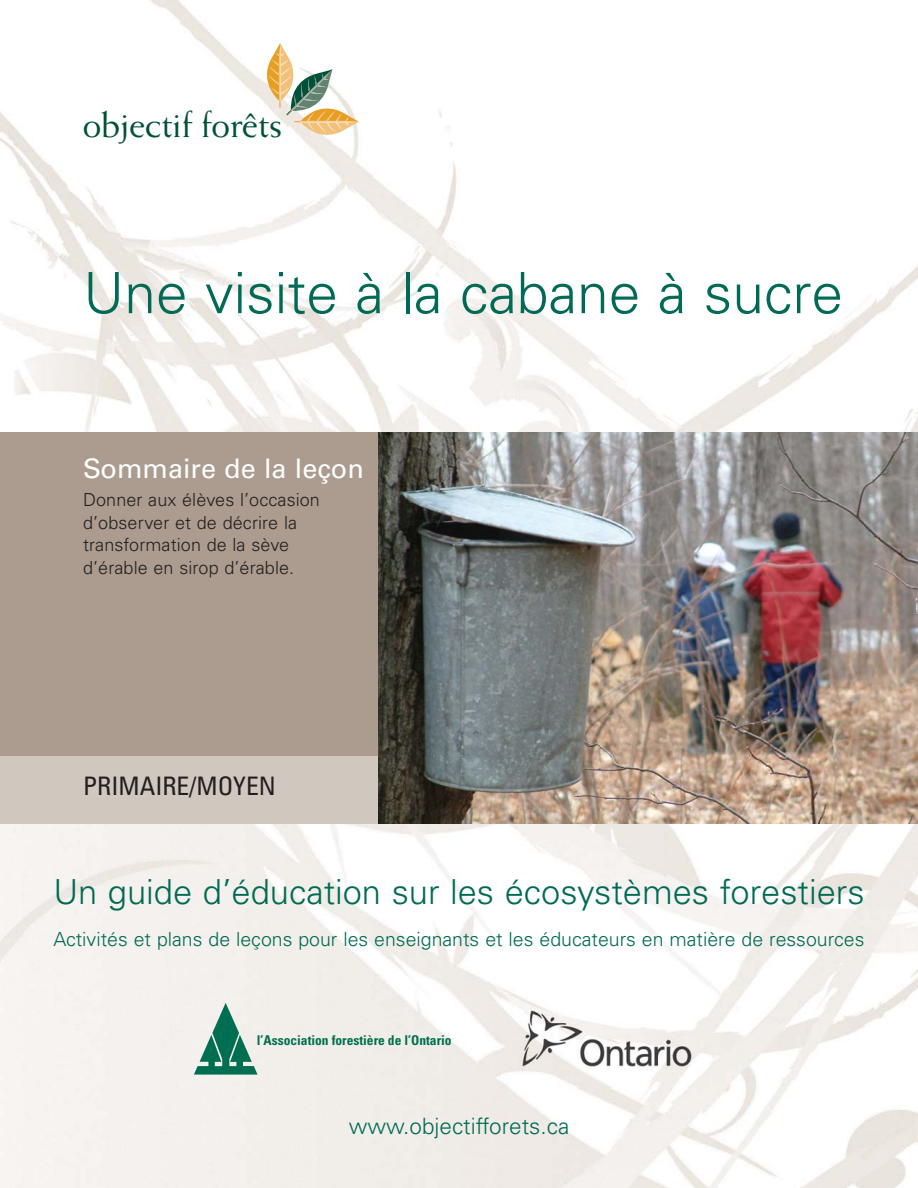
<style>
.page{position:relative;width:918px;height:1188px;background:#fff}
.page>*{position:absolute;margin:0;border:0;box-sizing:border-box;transform-origin:0 0}
.t1{font:300 57px "Univers";color:#006a55}
.t2{font:37.2px "Weiss";letter-spacing:-.015em;color:#005137}
.t3{font:300 34.5px "Univers";color:#006a55}
.t4{font:27px "Univers";color:#fff}
.t5{font:condensed 25.5px "Univers";color:#231f20}
.t6{font:300 22.5px "Univers";color:#006a55}
.t7{font:300 19.5px "Univers";color:#006a55}
.t8{font:300 18px/22.5px "Univers";letter-spacing:.005em;color:#231f20}
.t9{font:700 condensed 13.5px "Univers";color:#006f51}
</style>
<div class="page">
<img style="left:0;top:0;width:918px;height:1188px">
<img style="left:378px;top:432px;width:540px;height:392px">
<div style="left:0;top:432px;width:378px;height:392px;background:#ab9c8f"></div>
<div style="left:0;top:756px;width:378px;height:68px;background:#d0c7be"></div>
<svg style="left:263px;top:43px;width:96px;height:96px"></svg>
<img style="left:501px;top:990px;width:211px;height:98px">
<svg style="left:194px;top:1003px;width:64px;height:72px"></svg>
<h2 class="t2" style="left:82px;top:110px;width:201px">objectif forêts</h2>
<h1 class="t1" style="left:83px;top:272px;width:761px">Une visite à la cabane à sucre</h1>
<h3 class="t4" style="left:83px;top:459px;width:282px">Sommaire de la leçon</h3>
<p class="t8" style="left:83px;top:490px;width:238px">Donner aux élèves l’occasion d’observer et de décrire la transformation de la sève d’érable en sirop d’érable.</p>
<h3 class="t5" style="left:83px;top:777px;width:194px">PRIMAIRE/MOYEN</h3>
<h3 class="t3" style="left:53px;top:879px;width:813px">Un guide d’éducation sur les écosystèmes forestiers</h3>
<p class="t7" style="left:53px;top:932px;width:813px">Activités et plans de leçons pour les enseignants et les éducateurs en matière de ressources</p>
<p class="t9" style="left:257px;top:1035px;width:196px">l’Association forestière de l’Ontario</p>
<p class="t6" style="left:349px;top:1117px;width:222px">www.objectifforets.ca</p>
</div>
